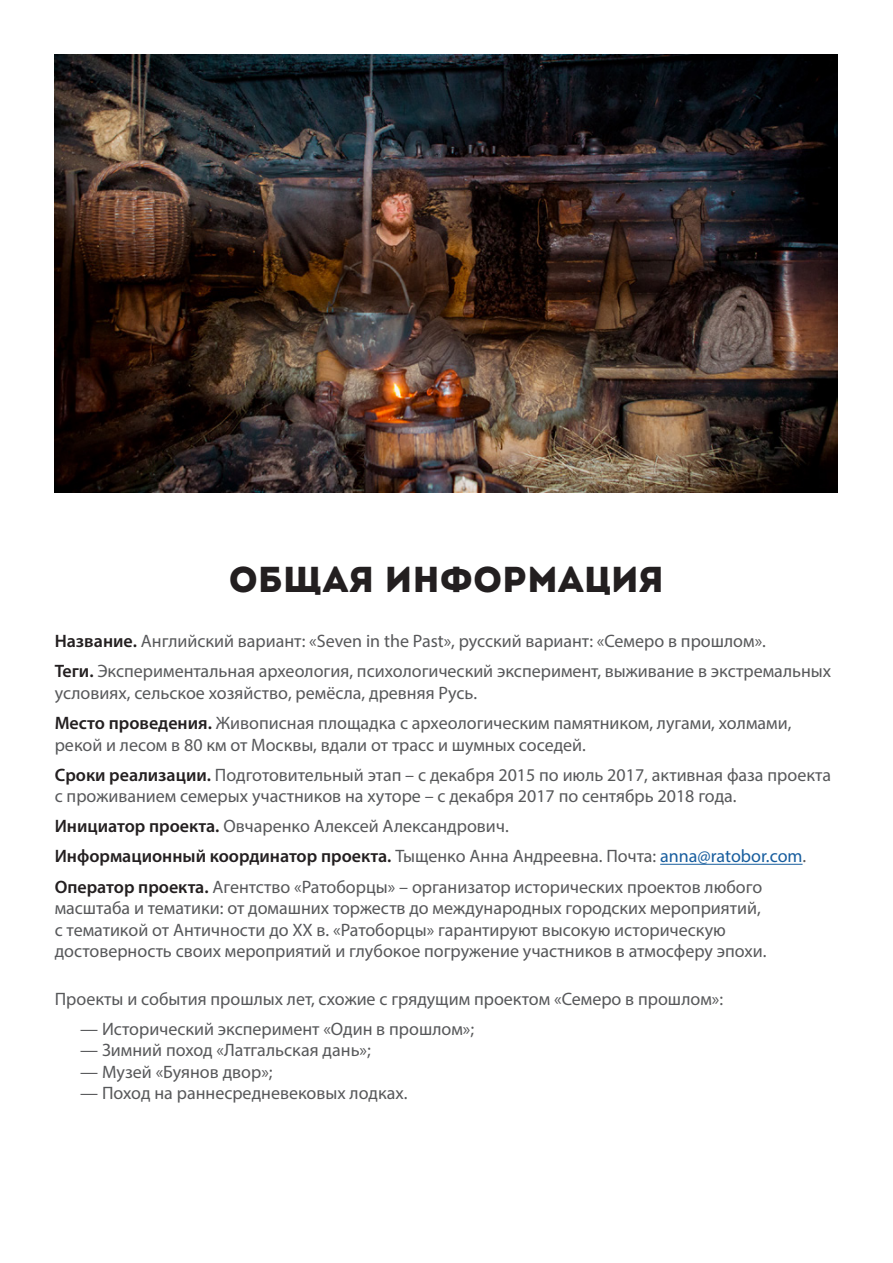
<style>
.page{position:relative;width:893px;height:1263px;background:#fff}
.page>*{position:absolute;margin:0;border:0;box-sizing:border-box;transform-origin:0 0}
.t1{font:36px "Intro";color:#231f20}
.t2{font:18px/21.6px "Myriad Pro";color:#57585a}
.t3{font:600 18px "Myriad Pro";color:#231f20}
.s1{font-weight:600;color:#231f20}
.s2{font-weight:400;color:#57585a}
.s3{font-weight:400;color:#175d9e}
</style>
<div class="page">
<hr style="left:660px;top:864px;width:142px;height:1px;background:#175d9e">
<img style="left:54px;top:54px;width:783px;height:438px">
<p class="t1" style="left:229px;top:557px;width:437px">Общая информация</p>
<p class="t2" style="left:55px;top:630px;width:713px"><span class="s1">Название.</span> Английский вариант: «Seven in the Past», русский вариант: «Семеро в прошлом».</p>
<p class="t2" style="left:55px;top:660px;width:778px"><span class="s1">Теги.</span> Экспериментальная археология, психологический эксперимент, выживание в экстремальных условиях, сельское хозяйство, ремёсла, древняя Русь.</p>
<p class="t2" style="left:55px;top:712px;width:738px"><span class="s1">Место проведения.</span> Живописная площадка с археологическим памятником, лугами, холмами,</p>
<p class="t2" style="left:55px;top:733px;width:533px">рекой и лесом в 80 км от Москвы, вдали от трасс и шумных соседей.</p>
<p class="t2" style="left:55px;top:763px;width:778px"><span class="s1">Сроки реализации.</span> Подготовительный этап – с декабря 2015 по июль 2017, активная фаза проекта с проживанием семерых участников на хуторе – с декабря 2017 по сентябрь 2018 года.</p>
<p class="t2" style="left:55px;top:815px;width:455px"><span class="s1">Инициатор проекта.</span> Овчаренко Алексей Александрович.</p>
<p class="t3" style="left:55px;top:845px;width:753px">Информационный координатор проекта. <span class="s2">Тыщенко Анна Андреевна. Почта:</span> <span class="s3">anna@ratobor.com</span><span class="s2">.</span></p>
<p class="t2" style="left:55px;top:875px;width:709px"><span class="s1">Оператор проекта.</span> Агентство «Ратоборцы» – организатор исторических проектов любого</p>
<p class="t2" style="left:55px;top:897px;width:707px">масштаба и тематики: от домашних торжеств до международных городских мероприятий,</p>
<p class="t2" style="left:55px;top:919px;width:673px">с тематикой от Античности до XX в. «Ратоборцы» гарантируют высокую историческую</p>
<p class="t2" style="left:55px;top:940px;width:713px">достоверность своих мероприятий и глубокое погружение участников в атмосферу эпохи.</p>
<p class="t2" style="left:55px;top:987px;width:670px">Проекты и события прошлых лет, схожие с грядущим проектом «Семеро в прошлом»:</p>
<p class="t2" style="left:80px;top:1017px;width:395px">— Исторический эксперимент «Один в прошлом»;</p>
<p class="t2" style="left:80px;top:1039px;width:292px">— Зимний поход «Латгальская дань»;</p>
<p class="t2" style="left:80px;top:1061px;width:194px">— Музей «Буянов двор»;</p>
<p class="t2" style="left:80px;top:1082px;width:329px">— Поход на раннесредневековых лодках.</p>
</div>
